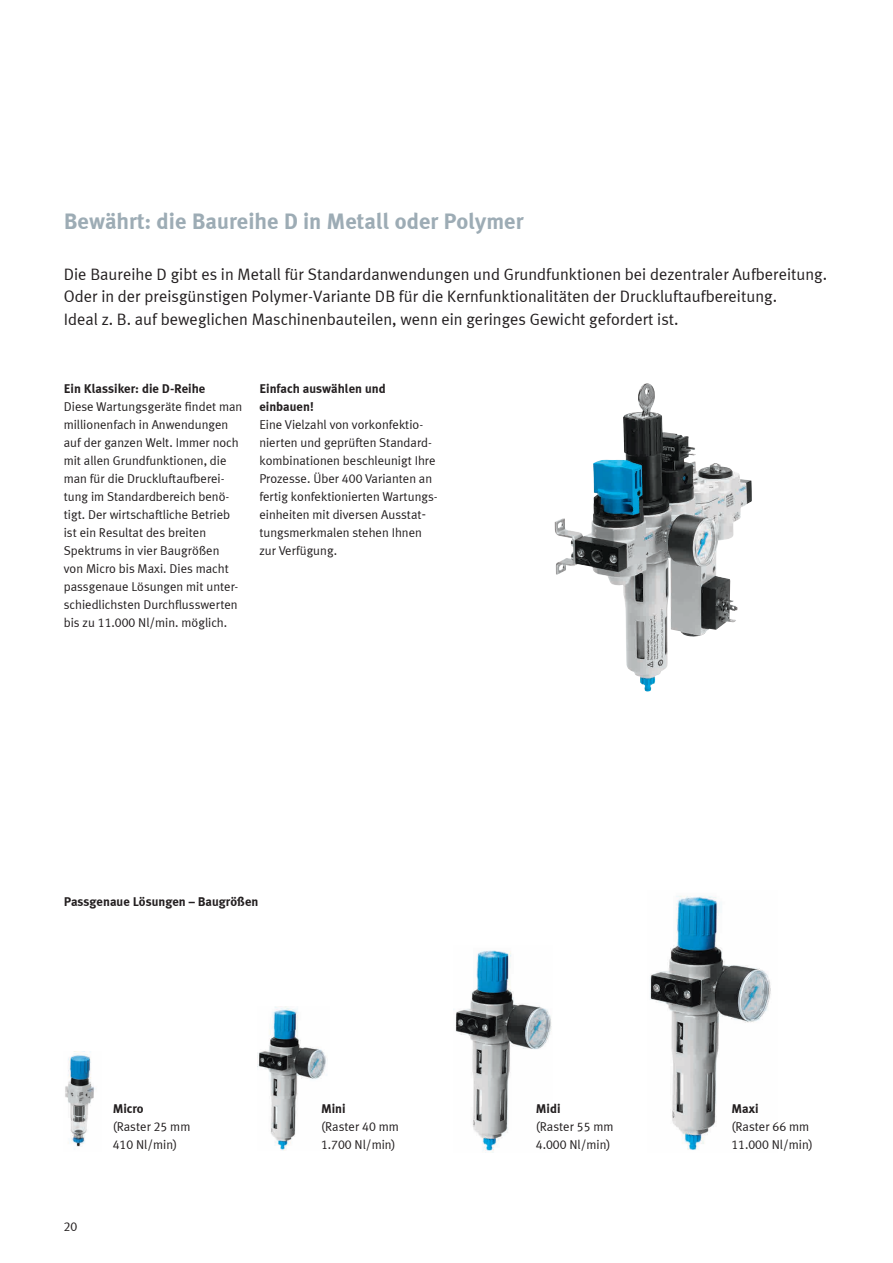
<style>
.page{position:relative;width:893px;height:1263px;background:#fff}
.page>*{position:absolute;margin:0;border:0;box-sizing:border-box;transform-origin:0 0}
.t1{font:700 22.5px "Meta Plus LF";color:#9dacb5}
.t2{font:16.5px/22.5px "Meta Plus LF";color:#231f20}
.t3{font:12.75px/18px "Meta Plus LF";color:#231f20}
.t4{font:700 12.75px/18px "Meta Plus LF";color:#231f20}
</style>
<div class="page">
<img style="left:650px;top:896px;width:121px;height:254px">
<img style="left:65px;top:1051px;width:30px;height:96px">
<img style="left:258px;top:1007px;width:68px;height:143px">
<img style="left:453px;top:950px;width:99px;height:201px">
<img style="left:555px;top:384px;width:183px;height:307px">
<h1 class="t1" style="left:64px;top:207px;width:461px">Bewährt: die Baureihe D in Metall oder Polymer</h1>
<p class="t2" style="left:64px;top:262px;width:765px">Die Baureihe D gibt es in Metall für Standardanwendungen und Grundfunktionen bei dezentraler Aufbereitung.<br>Oder in der preisgünstigen Polymer-Variante DB für die Kernfunktionalitäten der Druckluftaufbereitung.<br>Ideal z. B. auf beweglichen Maschinenbauteilen, wenn ein geringes Gewicht gefordert ist.</p>
<p class="t4" style="left:64px;top:379px;width:143px">Ein Klassiker: die D-Reihe</p>
<p class="t3" style="left:64px;top:397px;width:180px">Diese Wartungsgeräte findet man millionenfach in Anwendungen auf der ganzen Welt. Immer noch mit allen Grundfunktionen, die man für die Druckluftaufberei&shy;tung im Standardbereich benö&shy;tigt. Der wirtschaftliche Betrieb ist ein Resultat des breiten<br>Spektrums in vier Baugrößen<br>von Micro bis Maxi. Dies macht passgenaue Lösungen mit unter&shy;schiedlichsten Durchflusswerten bis zu 11.000 Nl/min. möglich.</p>
<p class="t4" style="left:259px;top:379px;width:128px">Einfach auswählen und einbauen!</p>
<p class="t3" style="left:259px;top:415px;width:180px">Eine Vielzahl von vorkonfektio&shy;nierten und geprüften Standard&shy;kombinationen beschleunigt Ihre<br>Prozesse. Über 400 Varianten an fertig konfektionierten Wartungs&shy;einheiten mit diversen Ausstat&shy;tungsmerkmalen stehen Ihnen zur Verfügung.</p>
<p class="t4" style="left:64px;top:892px;width:196px">Passgenaue Lösungen – Baugrößen</p>
<p class="t3" style="left:64px;top:1217px;width:15px">20</p>
<p class="t4" style="left:113px;top:1099px;width:32px">Micro</p>
<p class="t3" style="left:113px;top:1117px;width:79px">(Raster 25 mm<br>410 Nl/min)</p>
<p class="t4" style="left:321px;top:1099px;width:26px">Mini</p>
<p class="t3" style="left:321px;top:1117px;width:79px">(Raster 40 mm<br>1.700 Nl/min)</p>
<p class="t4" style="left:536px;top:1099px;width:26px">Midi</p>
<p class="t3" style="left:536px;top:1117px;width:79px">(Raster 55 mm<br>4.000 Nl/min)</p>
<p class="t4" style="left:731px;top:1099px;width:29px">Maxi</p>
<p class="t3" style="left:731px;top:1117px;width:83px">(Raster 66 mm<br>11.000 Nl/min)</p>
</div>
